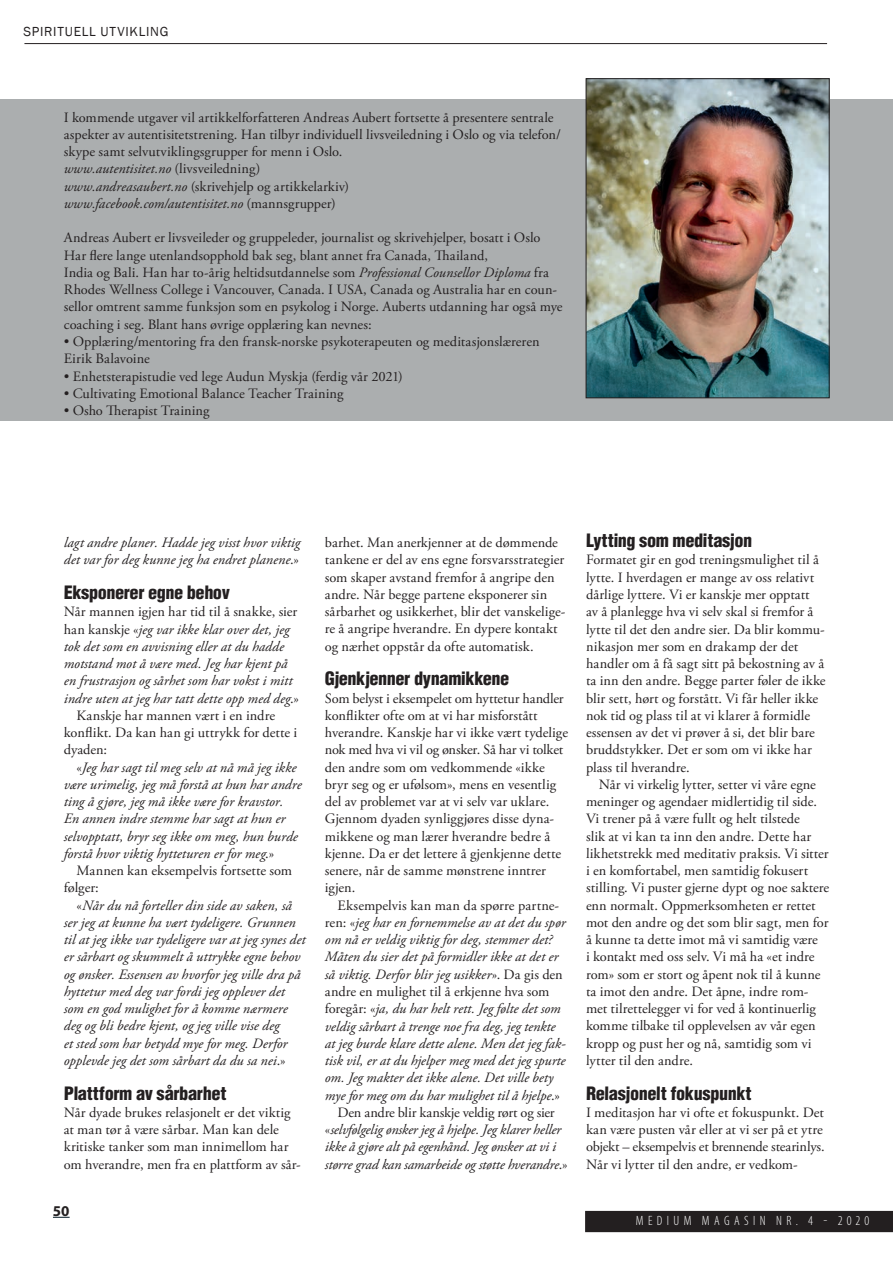
<style>
.page{position:relative;width:893px;height:1263px;background:#fff}
.page>*{position:absolute;margin:0;border:0;box-sizing:border-box;transform-origin:0 0}
.Brødtekst_innrykk{font:900 condensed 18px "Helvetica";color:#231f20}
.t1{font:700 15px "Myriad Pro";color:#231f20}
.Brødtekst_innrykk-2{font:14.25px/17.2px "Adobe Garamond Pro";letter-spacing:.015em;color:#231f20}
.Brødtekst_innrykk-3{font:italic 14.25px/17.2px "Adobe Garamond Pro";letter-spacing:.005em;color:#231f20}
.t2{font:300 condensed 13.5px "Myriad Pro";letter-spacing:.32em;color:#fff}
.t3{font:13.5px "Franklin Gothic";letter-spacing:.055em;color:#231f20}
.s1{font-style:normal}
.s2{font-style:italic}
</style>
<div class="page">
<div style="left:585px;top:1211px;width:308px;height:21px;background:#231f20"></div>
<svg style="left:53px;top:1217px;width:17px;height:1px"></svg>
<hr style="left:24px;top:43px;width:803px;height:1px;background:#231f20">
<div style="left:0;top:100px;width:893px;height:321px;background:#abaeaf"></div>
<img style="left:588px;top:80px;width:239px;height:316px">
<div style="left:586px;top:78px;width:243px;height:320px;border:1px solid #231f20"></div>
<p class="t3" style="left:23px;top:24px;width:147px">SPIRITUELL UTVIKLING</p>
<p class="Brødtekst_innrykk-2" style="left:64px;top:109px;width:499px">I kommende utgaver vil artikkelforfatteren Andreas Aubert fortsette å presentere sentrale aspekter av autentisitetstrening. Han tilbyr individuell livsveiledning i Oslo og via telefon/ skype samt selvutviklingsgrupper for menn i Oslo.</p>
<p class="Brødtekst_innrykk-3" style="left:64px;top:161px;width:198px">www.autentisitet.no <span class="s1">(livsveiledning)</span></p>
<p class="Brødtekst_innrykk-2" style="left:64px;top:178px;width:287px"><span class="s2">www.andreasaubert.no</span> (skrivehjelp og artikkelarkiv)</p>
<p class="Brødtekst_innrykk-3" style="left:64px;top:195px;width:274px">www.facebook.com/autentisitet.no <span class="s1">(mannsgrupper)</span></p>
<p class="Brødtekst_innrykk-2" style="left:64px;top:230px;width:478px">Andreas Aubert er livsveileder og gruppeleder, journalist og skrivehjelper, bosatt i Oslo</p>
<p class="Brødtekst_innrykk-2" style="left:64px;top:247px;width:426px">Har flere lange utenlandsopphold bak seg, blant annet fra Canada, Thailand,</p>
<p class="Brødtekst_innrykk-2" style="left:64px;top:264px;width:501px">India og Bali. Han har to-årig heltidsutdannelse som <span class="s2">Professional Counsellor Diploma</span> fra Rhodes Wellness College i Vancouver, Canada. I USA, Canada og Australia har en coun&shy;sellor omtrent samme funksjon som en psykolog i Norge. Auberts utdanning har også mye coaching i seg. Blant hans øvrige opplæring kan nevnes:</p>
<p class="Brødtekst_innrykk-2" style="left:64px;top:333px;width:478px">• Opplæring/mentoring fra den fransk-norske psykoterapeuten og meditasjonslæreren<br>Eirik Balavoine</p>
<p class="Brødtekst_innrykk-2" style="left:64px;top:368px;width:341px">• Enhetsterapistudie ved lege Audun Myskja (ferdig vår 2021)</p>
<p class="Brødtekst_innrykk-2" style="left:64px;top:385px;width:281px">• Cultivating Emotional Balance Teacher Training</p>
<p class="Brødtekst_innrykk-2" style="left:64px;top:402px;width:147px">• Osho Therapist Training</p>
<p class="Brødtekst_innrykk-3" style="left:64px;top:534px;width:238px">lagt andre planer. Hadde jeg visst hvor viktig det var for deg kunne jeg ha endret planene<span class="s1">.»</span></p>
<p class="Brødtekst_innrykk" style="left:64px;top:581px;width:168px">Eksponerer egne behov</p>
<p class="Brødtekst_innrykk-3" style="left:64px;top:603px;width:237px"><span class="s1">Når mannen igjen har tid til å snakke, sier han kanskje «</span>jeg var ikke klar over det, jeg tok det som en avvisning eller at du hadde motstand mot å være med. Jeg har kjent på en frustrasjon og sårhet som har vokst i mitt indre uten at jeg har tatt dette opp med deg<span class="s1">.»</span></p>
<p class="Brødtekst_innrykk-2" style="left:64px;top:707px;width:235px;text-indent:13px">Kanskje har mannen vært i en indre konflikt. Da kan han gi uttrykk for dette i dyaden:</p>
<p class="Brødtekst_innrykk-3" style="left:64px;top:759px;width:239px;text-indent:13px"><span class="s1">«</span>Jeg har sagt til meg selv at nå må jeg ikke være urimelig, jeg må forstå at hun har andre ting å gjøre, jeg må ikke være for kravstor.<br>En annen indre stemme har sagt at hun er selvopptatt, bryr seg ikke om meg, hun burde forstå hvor viktig hytteturen er for meg<span class="s1">.»</span></p>
<p class="Brødtekst_innrykk-2" style="left:64px;top:862px;width:230px;text-indent:13px">Mannen kan eksempelvis fortsette som følger:</p>
<p class="Brødtekst_innrykk-3" style="left:64px;top:897px;width:243px;text-indent:13px"><span class="s1">«</span>Når du nå forteller din side av saken, så ser jeg at kunne ha vært tydeligere. Grunnen til at jeg ikke var tydeligere var at jeg synes det er sårbart og skummelt å uttrykke egne behov og ønsker. Essensen av hvorfor jeg ville dra på hyttetur med deg var fordi jeg opplever det som en god mulighet for å komme nærmere deg og bli bedre kjent, og jeg ville vise deg<br>et sted som har betydd mye for meg. Derfor opplevde jeg det som sårbart da du sa nei<span class="s1">.»</span></p>
<p class="Brødtekst_innrykk" style="left:64px;top:1082px;width:164px">Plattform av sårbarhet</p>
<p class="Brødtekst_innrykk-2" style="left:64px;top:1104px;width:239px">Når dyade brukes relasjonelt er det viktig at man tør å være sårbar. Man kan dele kritiske tanker som man innimellom har om hverandre, men fra en plattform av sår-</p>
<p class="t1" style="left:53px;top:1202px;width:18px">50</p>
<p class="Brødtekst_innrykk-2" style="left:325px;top:534px;width:242px">barhet. Man anerkjenner at de dømmende tankene er del av ens egne forsvarsstrategier som skaper avstand fremfor å angripe den andre. Når begge partene eksponerer sin sårbarhet og usikkerhet, blir det vanskelige&shy;re å angripe hverandre. En dypere kontakt og nærhet oppstår da ofte automatisk.</p>
<p class="Brødtekst_innrykk" style="left:325px;top:667px;width:186px">Gjenkjenner dynamikkene</p>
<p class="Brødtekst_innrykk-2" style="left:325px;top:690px;width:245px">Som belyst i eksempelet om hyttetur handler konflikter ofte om at vi har misforstått hverandre. Kanskje har vi ikke vært tydelige nok med hva vi vil og ønsker. Så har vi tolket den andre som om vedkommende «ikke bryr seg og er ufølsom», mens en vesentlig del av problemet var at vi selv var uklare.<br>Gjennom dyaden synliggjøres disse dyna&shy;mikkene og man lærer hverandre bedre å kjenne. Da er det lettere å gjenkjenne dette senere, når de samme mønstrene inntrer igjen.</p>
<p class="Brødtekst_innrykk-3" style="left:325px;top:897px;width:243px;text-indent:13px"><span class="s1">Eksempelvis kan man da spørre partne&shy;ren: «</span>jeg har en fornemmelse av at det du spør om nå er veldig viktig for deg, stemmer det?<br>Måten du sier det på formidler ikke at det er så viktig. Derfor blir jeg usikker<span class="s1">». Da gis den andre en mulighet til å erkjenne hva som foregår: «</span>ja, du har helt rett. Jeg følte det som veldig sårbart å trenge noe fra deg, jeg tenkte at jeg burde klare dette alene. Men det jeg fak&shy;tisk vil, er at du hjelper meg med det jeg spurte om. Jeg makter det ikke alene. Det ville bety mye for meg om du har mulighet til å hjelpe<span class="s1">.»</span></p>
<p class="Brødtekst_innrykk-3" style="left:325px;top:1104px;width:244px;text-indent:13px"><span class="s1">Den andre blir kanskje veldig rørt og sier «</span>selvfølgelig ønsker jeg å hjelpe. Jeg klarer heller ikke å gjøre alt på egenhånd. Jeg ønsker at vi i større grad kan samarbeide og støtte hverandre<span class="s1">.»</span></p>
<p class="Brødtekst_innrykk" style="left:586px;top:529px;width:168px">Lytting som meditasjon</p>
<p class="Brødtekst_innrykk-2" style="left:586px;top:552px;width:241px">Formatet gir en god treningsmulighet til å lytte. I hverdagen er mange av oss relativt dårlige lyttere. Vi er kanskje mer opptatt<br>av å planlegge hva vi selv skal si fremfor å lytte til det den andre sier. Da blir kommu&shy;nikasjon mer som en drakamp der det handler om å få sagt sitt på bekostning av å ta inn den andre. Begge parter føler de ikke blir sett, hørt og forstått. Vi får heller ikke nok tid og plass til at vi klarer å formidle essensen av det vi prøver å si, det blir bare bruddstykker. Det er som om vi ikke har plass til hverandre.</p>
<p class="Brødtekst_innrykk-2" style="left:586px;top:776px;width:245px;text-indent:13px">Når vi virkelig lytter, setter vi våre egne meninger og agendaer midlertidig til side.<br>Vi trener på å være fullt og helt tilstede<br>slik at vi kan ta inn den andre. Dette har likhetstrekk med meditativ praksis. Vi sitter i en komfortabel, men samtidig fokusert stilling. Vi puster gjerne dypt og noe saktere enn normalt. Oppmerksomheten er rettet mot den andre og det som blir sagt, men for å kunne ta dette imot må vi samtidig være<br>i kontakt med oss selv. Vi må ha «et indre rom» som er stort og åpent nok til å kunne ta imot den andre. Det åpne, indre rom&shy;met tilrettelegger vi for ved å kontinuerlig komme tilbake til opplevelsen av vår egen kropp og pust her og nå, samtidig som vi lytter til den andre.</p>
<p class="Brødtekst_innrykk" style="left:586px;top:1082px;width:167px">Relasjonelt fokuspunkt</p>
<p class="Brødtekst_innrykk-2" style="left:586px;top:1104px;width:240px">I meditasjon har vi ofte et fokuspunkt. Det kan være pusten vår eller at vi ser på et ytre objekt – eksempelvis et brennende stearinlys.<br>Når vi lytter til den andre, er vedkom-</p>
<p class="t2" style="left:636px;top:1213px;width:235px">MEDIUM MAGASIN NR. 4 - 2020</p>
</div>
